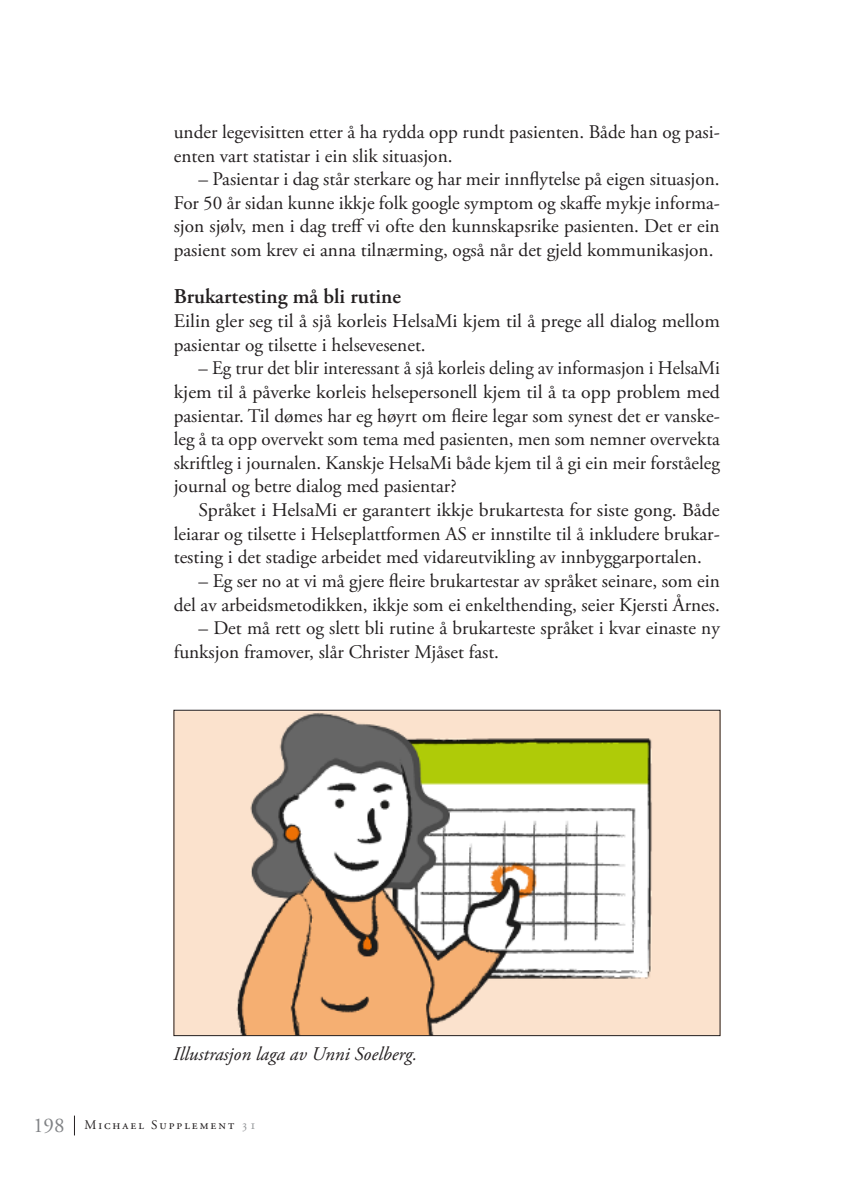
<style>
.page{position:relative;width:844px;height:1191px;background:#fff}
.page>*{position:absolute;margin:0;border:0;box-sizing:border-box;transform-origin:0 0}
.t1{font:600 21px "Adobe Garamond Pro";color:#231f20}
.t2{font:19.25px/23.6px "Adobe Garamond Pro";color:#231f20}
.t3{font:italic 19.25px "Adobe Garamond Pro";color:#231f20}
.t4{font:13.12px "Adobe Garamond Pro";letter-spacing:.15em;color:#231f20}
.s1{font-size:21px;color:#808285}
.s2{color:#939598}
</style>
<div class="page">
<svg style="left:74px;top:1115px;width:1px;height:20px"></svg>
<img style="left:175px;top:712px;width:543px;height:322px">
<p class="t2" style="left:174px;top:121px;width:547px">under legevisitten etter å ha rydda opp rundt pasienten. Både han og pasi&shy;enten vart statistar i ein slik situasjon.</p>
<p class="t2" style="left:174px;top:168px;width:547px;text-align:justify;text-indent:25px">– Pasientar i dag står sterkare og har meir innflytelse på eigen situasjon.<br>For 50 år sidan kunne ikkje folk google symptom og skaffe mykje informa&shy;sjon sjølv, men i dag treff vi ofte den kunnskapsrike pasienten. Det er ein pasient som krev ei anna tilnærming, også når det gjeld kommunikasjon.</p>
<p class="t1" style="left:174px;top:284px;width:229px">Brukartesting må bli rutine</p>
<p class="t2" style="left:174px;top:310px;width:547px">Eilin gler seg til å sjå korleis HelsaMi kjem til å prege all dialog mellom pasientar og tilsette i helsevesenet.</p>
<p class="t2" style="left:174px;top:357px;width:547px;text-align:justify;text-indent:25px">– Eg trur det blir interessant å sjå korleis deling av informasjon i HelsaMi kjem til å påverke korleis helsepersonell kjem til å ta opp problem med pasientar. Til dømes har eg høyrt om fleire legar som synest det er vanske&shy;leg å ta opp overvekt som tema med pasienten, men som nemner overvekta skriftleg i journalen. Kanskje HelsaMi både kjem til å gi ein meir forståeleg journal og betre dialog med pasientar?</p>
<p class="t2" style="left:174px;top:499px;width:547px;text-align:justify;text-indent:25px">Språket i HelsaMi er garantert ikkje brukartesta for siste gong. Både leiarar og tilsette i Helseplattformen AS er innstilte til å inkludere brukar&shy;testing i det stadige arbeidet med vidareutvikling av innbyggarportalen.</p>
<p class="t2" style="left:174px;top:569px;width:547px;text-align:right">– Eg ser no at vi må gjere fleire brukartestar av språket seinare, som ein del av arbeidsmetodikken, ikkje som ei enkelthending, seier Kjersti Årnes.</p>
<p class="t2" style="left:174px;top:617px;width:547px;text-indent:25px">– Det må rett og slett bli rutine å brukarteste språket i kvar einaste ny funksjon framover, slår Christer Mjåset fast.</p>
<p class="t3" style="left:173px;top:1042px;width:245px">Illustrasjon laga av Unni Soelberg.</p>
<p class="t4" style="left:33px;top:1117px;width:225px"><span class="s1">198</span> Michael Supplement <span class="s2">31</span></p>
</div>
